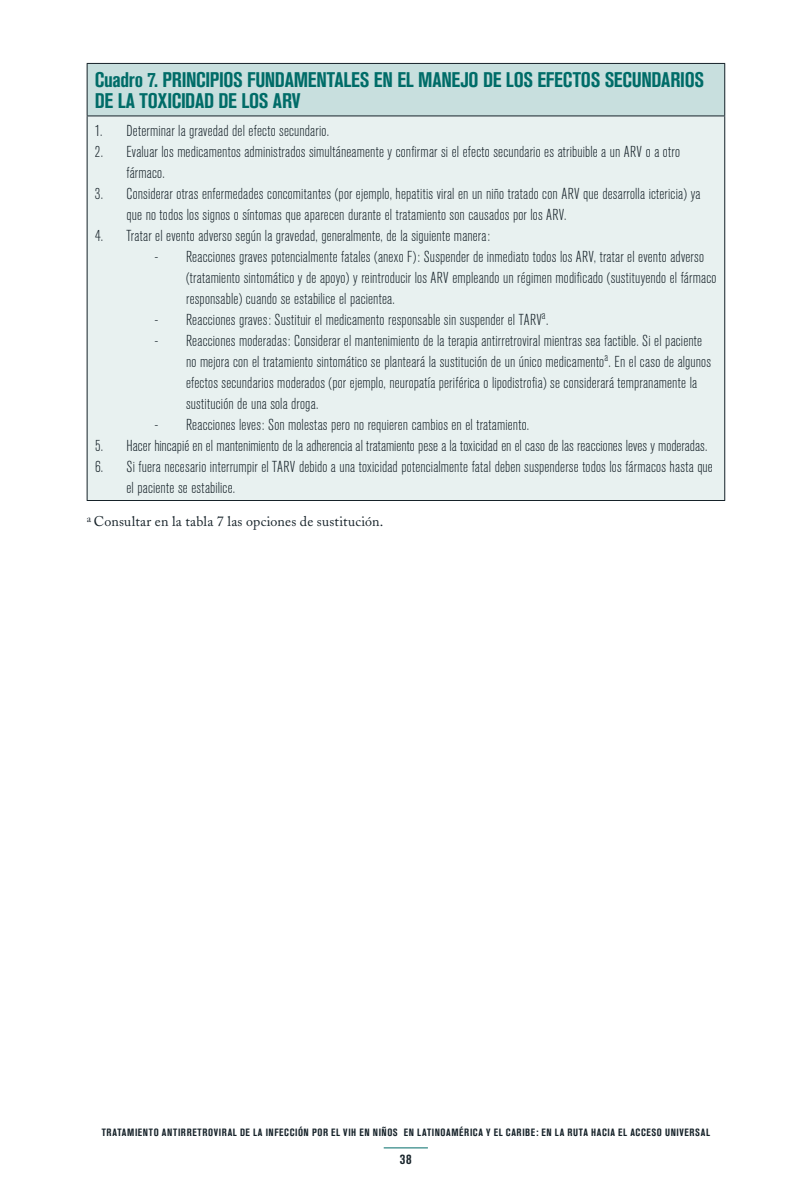
<style>
.page{position:relative;width:788px;height:1197px;background:#fff}
.page>*{position:absolute;margin:0;border:0;box-sizing:border-box;transform-origin:0 0}
.t1{font:700 condensed 21px "Akzidenz Grotesk BE";letter-spacing:-.005em;color:#006c68}
.t2{font:300 condensed 15.75px/21px "Akzidenz Grotesk BE";letter-spacing:.015em;color:#162229}
.t3{font:14px "Adobe Caslon";letter-spacing:.015em;color:#162229}
.t4{font:700 condensed 14px "Akzidenz Grotesk BE";color:#162229}
.t5{font:700 condensed 10.5px "Akzidenz Grotesk BE";letter-spacing:.06em;color:#162229}
</style>
<div class="page">
<hr style="left:383px;top:1147px;width:45px;height:1px;background:#006c68">
<div style="left:87px;top:63px;width:637px;height:53px;background:#c8dfde"></div>
<div style="left:87px;top:116px;width:637px;height:384px;background:#e8f1f0"></div>
<hr style="left:87px;top:63px;width:638px;height:1px;background:#162229">
<hr style="left:87px;top:64px;width:1px;height:52px;background:#162229">
<hr style="left:724px;top:64px;width:1px;height:52px;background:#162229">
<hr style="left:87px;top:116px;width:638px;height:1px;background:#162229">
<hr style="left:87px;top:116px;width:1px;height:384px;background:#162229">
<hr style="left:724px;top:116px;width:1px;height:384px;background:#162229">
<hr style="left:87px;top:500px;width:638px;height:1px;background:#162229">
<h1 class="t1" style="left:95px;top:68px;width:96px">CUADRO 7. PRINCIPIOS</h1>
<h1 class="t1" style="left:247px;top:68px;width:11px">FUNDAMEN</h1>
<h1 class="t1" style="left:327px;top:68px;width:18px">TALES</h1>
<h1 class="t1" style="left:374px;top:68px;width:56px">ENELMANE</h1>
<h1 class="t1" style="left:460px;top:68px;width:86px">JODE LOS EFEC</h1>
<h1 class="t1" style="left:572px;top:68px;width:43px">TOS SECUNDA</h1>
<h1 class="t1" style="left:670px;top:68px;width:19px">RIOS</h1>
<h1 class="t1" style="left:95px;top:89px;width:81px">DE LA TOXICIDAD</h1>
<h1 class="t1" style="left:218px;top:89px;width:84px">DE LOS ARV</h1>
<p class="t2" style="left:95px;top:120px;width:17px">1.D</p>
<p class="t2" style="left:133px;top:120px;width:196px">eterminar la gravedad del efecto secundario.</p>
<p class="t2" style="left:95px;top:141px;width:17px">2.E</p>
<p class="t2" style="left:126px;top:141px;width:555px;text-indent:5px">valuar los medicamentos administrados simultáneamente y confirmar si el efecto secundario es atribuible a un ARV o a otro fármaco.</p>
<p class="t2" style="left:95px;top:183px;width:17px">3.C</p>
<p class="t2" style="left:126px;top:183px;width:575px;text-indent:6px">onsiderar otras enfermedades concomitantes (por ejemplo, hepatitis viral en un niño tratado con ARV que desarrolla ictericia) ya que no todos los signos o síntomas que aparecen durante el tratamiento son causados por los ARV.</p>
<p class="t2" style="left:95px;top:225px;width:396px">4. Tratar el evento adverso según la gravedad, generalmente, de la siguiente manera:</p>
<p class="t2" style="left:186px;top:246px;width:532px;text-indent:-31px">- Reacciones graves potencialmente fatales (anexo F): Suspender de inmediato todos los ARV, tratar el evento adverso (tratamiento sintomático y de apoyo) y reintroducir los ARV empleando un régimen modificado (sustituyendo el fármaco responsable) cuando se estabilice el pacientea.</p>
<p class="t2" style="left:154px;top:309px;width:393px">- Reacciones graves: Sustituir el medicamento responsable sin suspender el TARV<sup>a</sup>.</p>
<p class="t2" style="left:186px;top:330px;width:526px;text-indent:-31px">- Reacciones moderadas: Considerar el mantenimiento de la terapia antirretroviral mientras sea factible. Si el paciente no mejora con el tratamiento sintomático se planteará la sustitución de un único medicamento<sup>a</sup>. En el caso de algunos efectos secundarios moderados (por ejemplo, neuropatía periférica o lipodistrofia) se considerará tempranamente la sustitución de una sola droga.</p>
<p class="t2" style="left:154px;top:414px;width:374px">- Reacciones leves: Son molestas pero no requieren cambios en el tratamiento.</p>
<p class="t2" style="left:95px;top:435px;width:612px">5. Hacer hincapié en el mantenimiento de la adherencia al tratamiento pese a la toxicidad en el caso de las reacciones leves y moderadas.</p>
<p class="t2" style="left:126px;top:456px;width:587px;text-indent:-32px">6. Si fuera necesario interrumpir el TARV debido a una toxicidad potencialmente fatal deben suspenderse todos los fármacos hasta que el paciente se estabilice.</p>
<p class="t3" style="left:87px;top:514px;width:298px"><sup>a</sup> Consultar en la tabla 7 las opciones de sustitución.</p>
<p class="t5" style="left:102px;top:1126px;width:609px">TRATAMIENTO ANTIRRETROVIRAL DE LA INFECCIÓN POR EL VIH EN NIÑOS EN LATINOAMÉRICA Y EL CARIBE: EN LA RUTA HACIA EL ACCESO UNIVERSAL</p>
<p class="t4" style="left:400px;top:1152px;width:13px">38</p>
</div>
